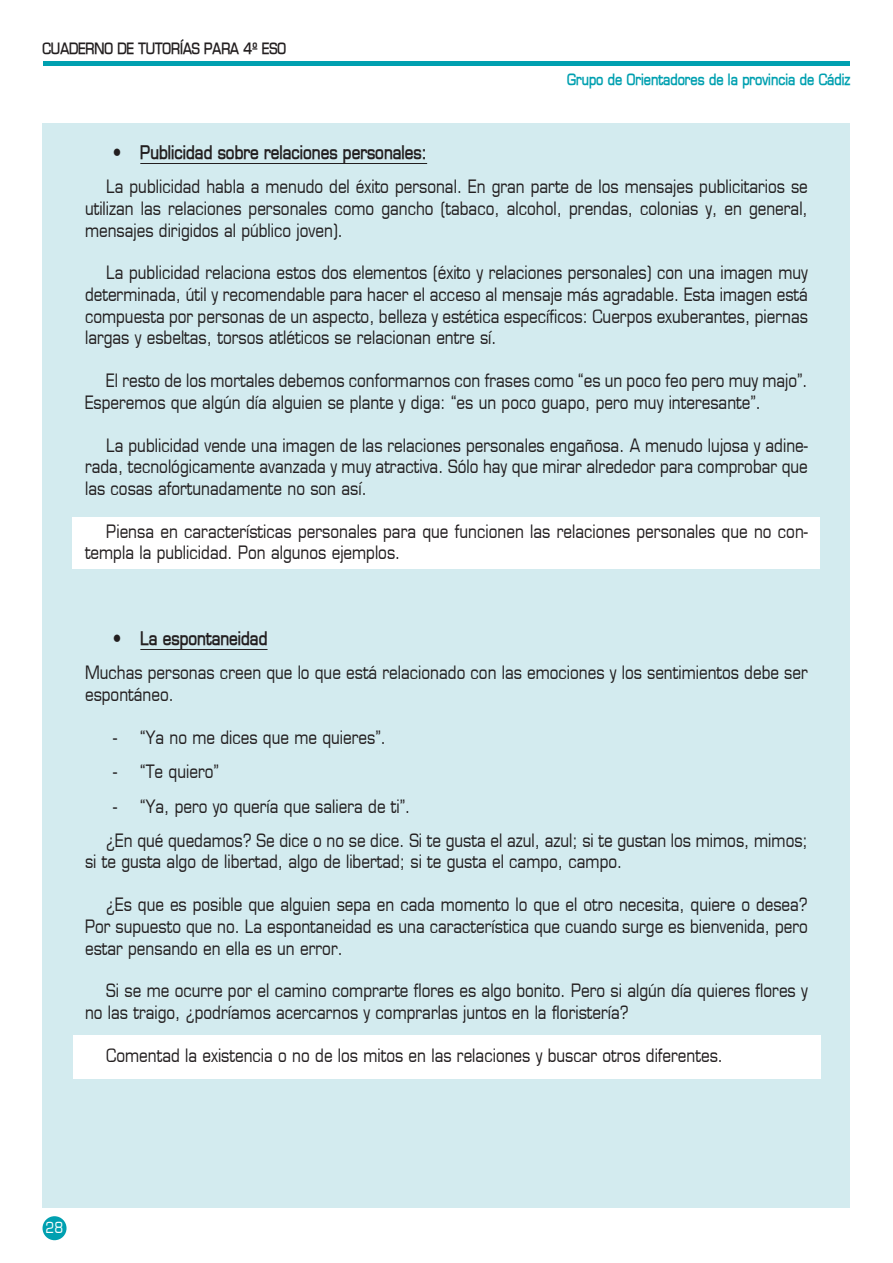
<style>
.page{position:relative;width:893px;height:1263px;background:#fff}
.page>*{position:absolute;margin:0;border:0;box-sizing:border-box;transform-origin:0 0}
.TEXTO{font:18px/21.6px "Eurasia Normal";color:#231f20;text-align:justify}
.VIÑETAS_RAYA{font:18px "Eurasia Normal";color:#231f20}
.VIÑETA_PUNTO{font:700 18px "Eurasia";color:#231f20}
.t1{font:700 15px "Eurasia";color:#00a0b0}
.t2{font:700 15px "Eurasia";color:#231f20}
.t3{font:15px "Eurasia Normal";color:#fff}
</style>
<div class="page">
<div style="left:43px;top:123px;width:807px;height:1085px;background:#d3ebef"></div>
<div style="left:43px;top:1216px;width:24px;height:24px;background:#00a0b0;border-radius:50%"></div>
<hr style="left:43px;top:61px;width:807px;height:4px;background:#00a0b0">
<div style="left:74px;top:1035px;width:747px;height:44px;background:#fff"></div>
<div style="left:72px;top:517px;width:747px;height:52px;background:#fff"></div>
<hr style="left:140px;top:163px;width:287px;height:1px;background:#231f20">
<hr style="left:140px;top:649px;width:128px;height:1px;background:#231f20">
<p class="t2" style="left:43px;top:38px;width:245px">CUADERNO DE TUTORÍAS PARA 4º ESO</p>
<p class="t1" style="left:567px;top:69px;width:285px">Grupo de Orientadores de la provincia de Cádiz</p>
<p class="VIÑETA_PUNTO" style="left:140px;top:140px;width:288px">Publicidad sobre relaciones personales:</p>
<p class="TEXTO" style="left:85px;top:175px;width:724px;text-indent:21px">La publicidad habla a menudo del éxito personal. En gran parte de los mensajes publicitarios se utilizan las relaciones personales como gancho (tabaco, alcohol, prendas, colonias y, en general, mensajes dirigidos al público joven).</p>
<p class="TEXTO" style="left:85px;top:262px;width:724px;text-indent:21px">La publicidad relaciona estos dos elementos (éxito y relaciones personales) con una imagen muy determinada, útil y recomendable para hacer el acceso al mensaje más agradable. Esta imagen está compuesta por personas de un aspecto, belleza y estética específicos: Cuerpos exuberantes, piernas largas y esbeltas, torsos atléticos se relacionan entre sí.</p>
<p class="TEXTO" style="left:85px;top:369px;width:724px;text-indent:21px">El resto de los mortales debemos conformarnos con frases como “es un poco feo pero muy majo”.<br>Esperemos que algún día alguien se plante y diga: “es un poco guapo, pero muy interesante”.</p>
<p class="TEXTO" style="left:85px;top:434px;width:724px;text-indent:21px">La publicidad vende una imagen de las relaciones personales engañosa. A menudo lujosa y adine&shy;rada, tecnológicamente avanzada y muy atractiva. Sólo hay que mirar alrededor para comprobar que las cosas afortunadamente no son así.</p>
<p class="TEXTO" style="left:85px;top:520px;width:724px;text-indent:21px">Piensa en características personales para que funcionen las relaciones personales que no con&shy;templa la publicidad. Pon algunos ejemplos.</p>
<p class="VIÑETA_PUNTO" style="left:113px;top:140px;width:9px">•</p>
<p class="VIÑETA_PUNTO" style="left:140px;top:626px;width:129px">La espontaneidad</p>
<p class="TEXTO" style="left:85px;top:661px;width:724px">Muchas personas creen que lo que está relacionado con las emociones y los sentimientos debe ser espontáneo.</p>
<p class="VIÑETAS_RAYA" style="left:140px;top:725px;width:247px">“Ya no me dices que me quieres”.</p>
<p class="VIÑETAS_RAYA" style="left:140px;top:760px;width:80px">“Te quiero”</p>
<p class="VIÑETAS_RAYA" style="left:140px;top:794px;width:272px">“Ya, pero yo quería que saliera de ti”.</p>
<p class="TEXTO" style="left:85px;top:829px;width:724px;text-indent:21px">¿En qué quedamos? Se dice o no se dice. Si te gusta el azul, azul; si te gustan los mimos, mimos; si te gusta algo de libertad, algo de libertad; si te gusta el campo, campo.</p>
<p class="TEXTO" style="left:85px;top:893px;width:724px;text-indent:21px">¿Es que es posible que alguien sepa en cada momento lo que el otro necesita, quiere o desea?<br>Por supuesto que no. La espontaneidad es una característica que cuando surge es bienvenida, pero estar pensando en ella es un error.</p>
<p class="TEXTO" style="left:85px;top:979px;width:724px;text-indent:21px">Si se me ocurre por el camino comprarte flores es algo bonito. Pero si algún día quieres flores y no las traigo, ¿podríamos acercarnos y comprarlas juntos en la floristería?</p>
<p class="TEXTO" style="left:106px;top:1044px;width:618px">Comentad la existencia o no de los mitos en las relaciones y buscar otros diferentes.</p>
<p class="VIÑETA_PUNTO" style="left:113px;top:626px;width:9px">•</p>
<p class="TEXTO" style="left:113px;top:719px;width:6px;line-height:34.3px">- - -</p>
<p class="t3" style="left:46px;top:1217px;width:19px">28</p>
</div>
